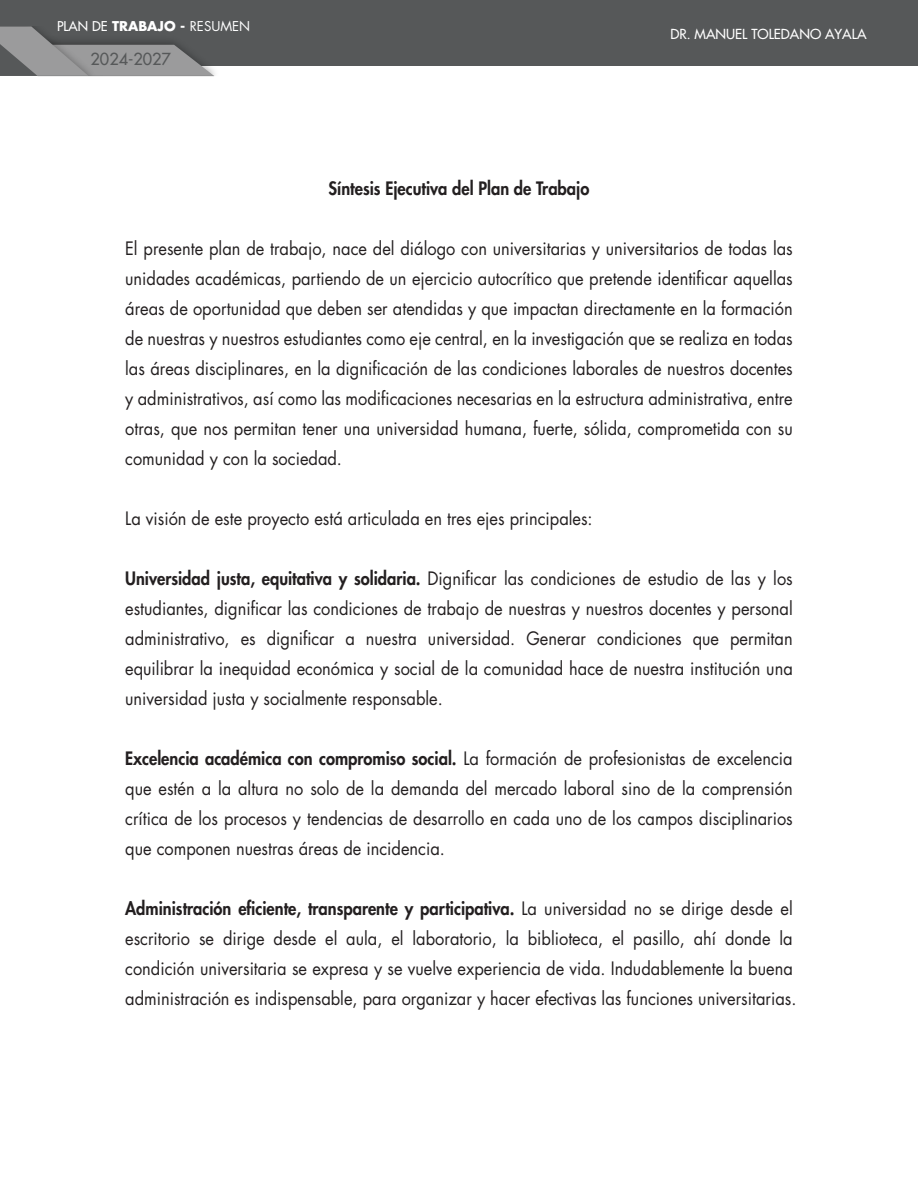
<style>
.page{position:relative;width:918px;height:1188px;background:#fff}
.page>*{position:absolute;margin:0;border:0;box-sizing:border-box;transform-origin:0 0}
.t1{font:18px/30px "Futura Std";color:#231f20;text-align:justify;scale:.91 1}
.t2{font:800 18px "Futura Std";color:#231f20;scale:.91 1}
.t3{font:500 16.2px "Futura Std";color:#565859}
.t4{font:500 13.5px "Futura Std";color:#fff}
.t5{font:700 13.2px "Futura Std";color:#fff}
.s1{font-weight:500}
.s2{font-weight:400}
.s3{font-weight:800}
</style>
<div class="page">
<div style="left:0;top:0;width:918px;height:65px;background:#565859"></div>
<svg style="left:0;top:26px;width:214px;height:50px"></svg>
<p class="t5" style="left:57px;top:17px;width:195px"><span class="s1">PLAN DE</span> TRABAJO - <span class="s2">RESUMEN</span></p>
<p class="t3" style="left:91px;top:49px;width:82px">2024-2027</p>
<p class="t2" style="left:329px;top:177px;width:288px">Síntesis Ejecutiva del Plan de Trabajo</p>
<p class="t4" style="left:671px;top:26px;width:197px">DR. MANUEL TOLEDANO AYALA</p>
<p class="t1" style="left:125px;top:234px;width:735px">El presente plan de trabajo, nace del diálogo con universitarias y universitarios de todas las unidades académicas, partiendo de un ejercicio autocrítico que pretende identificar aquellas áreas de oportunidad que deben ser atendidas y que impactan directamente en la formación de nuestras y nuestros estudiantes como eje central, en la investigación que se realiza en todas las áreas disciplinares, en la dignificación de las condiciones laborales de nuestros docentes y administrativos, así como las modificaciones necesarias en la estructura administrativa, entre otras, que nos permitan tener una universidad humana, fuerte, sólida, comprometida con su comunidad y con la sociedad.</p>
<p class="t1" style="left:125px;top:504px;width:515px">La visión de este proyecto está articulada en tres ejes principales:</p>
<p class="t1" style="left:125px;top:564px;width:735px"><span class="s3">Universidad justa, equitativa y solidaria.</span> Dignificar las condiciones de estudio de las y los estudiantes, dignificar las condiciones de trabajo de nuestras y nuestros docentes y personal administrativo, es dignificar a nuestra universidad. Generar condiciones que permitan equilibrar la inequidad económica y social de la comunidad hace de nuestra institución una universidad justa y socialmente responsable.</p>
<p class="t1" style="left:125px;top:744px;width:735px"><span class="s3">Excelencia académica con compromiso social.</span> La formación de profesionistas de excelencia que estén a la altura no solo de la demanda del mercado laboral sino de la comprensión crítica de los procesos y tendencias de desarrollo en cada uno de los campos disciplinarios que componen nuestras áreas de incidencia.</p>
<p class="t1" style="left:125px;top:894px;width:739px;text-align:left"><span class="s3">Administración eficiente, transparente y participativa.</span> La universidad no se dirige desde el escritorio se dirige desde el aula, el laboratorio, la biblioteca, el pasillo, ahí donde la condición universitaria se expresa y se vuelve experiencia de vida. Indudablemente la buena administración es indispensable, para organizar y hacer efectivas las funciones universitarias.</p>
</div>
